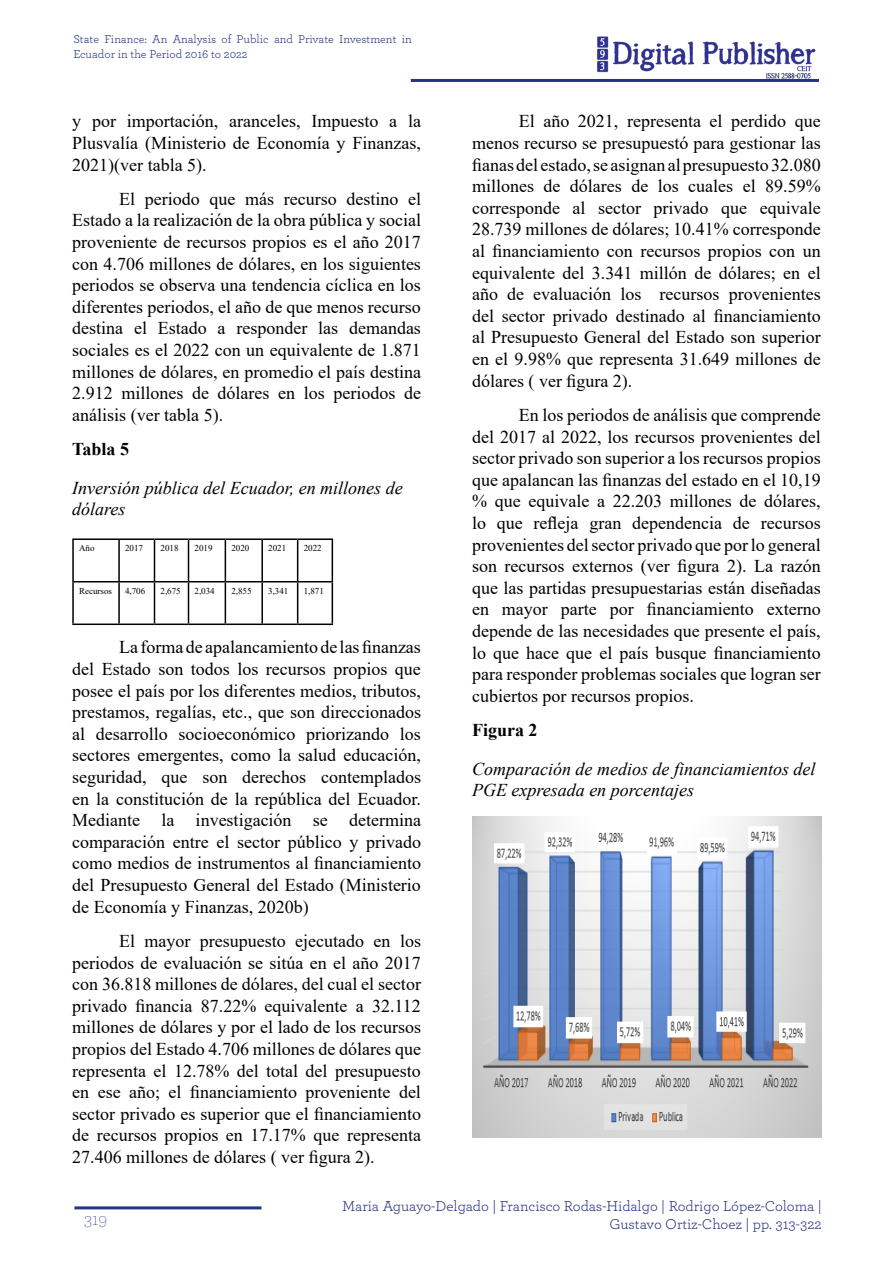
<style>
.page{position:relative;width:893px;height:1263px;background:#fff}
.page>*{position:absolute;margin:0;border:0;box-sizing:border-box;transform-origin:0 0}
.t1{font:18px/21.6px "Times New Roman";color:#000;text-align:justify}
.t2{font:italic 18px/21.6px "Times New Roman";color:#000}
.t3{font:700 18px "Times New Roman";color:#000}
.t4{font:200 18px "Archer";color:#283583}
.t5{font:15px/18px "Archer";color:#283583;text-align:right}
.t6{font:12px/14.4px "Archer";color:#283583}
.t7{font:9px "Times New Roman";color:#000}
</style>
<div class="page">
<hr style="left:411px;top:79px;width:408px;height:3px;background:#283583">
<img style="left:597px;top:36px;width:219px;height:43px">
<hr style="left:74px;top:1206px;width:187px;height:3px;background:#283583">
<hr style="left:72px;top:538px;width:47px;height:2px;background:#000">
<hr style="left:72px;top:540px;width:2px;height:41px;background:#000">
<hr style="left:119px;top:538px;width:35px;height:2px;background:#000">
<hr style="left:118px;top:540px;width:2px;height:41px;background:#000">
<hr style="left:154px;top:538px;width:35px;height:2px;background:#000">
<hr style="left:154px;top:540px;width:1px;height:41px;background:#000">
<hr style="left:189px;top:538px;width:36px;height:2px;background:#000">
<hr style="left:188px;top:540px;width:1px;height:41px;background:#000">
<hr style="left:225px;top:538px;width:37px;height:2px;background:#000">
<hr style="left:225px;top:540px;width:1px;height:41px;background:#000">
<hr style="left:262px;top:538px;width:36px;height:2px;background:#000">
<hr style="left:261px;top:540px;width:2px;height:41px;background:#000">
<hr style="left:298px;top:538px;width:35px;height:2px;background:#000">
<hr style="left:297px;top:540px;width:1px;height:41px;background:#000">
<hr style="left:332px;top:540px;width:1px;height:41px;background:#000">
<hr style="left:72px;top:581px;width:47px;height:1px;background:#000">
<hr style="left:72px;top:582px;width:2px;height:41px;background:#000">
<hr style="left:119px;top:581px;width:35px;height:1px;background:#000">
<hr style="left:118px;top:582px;width:2px;height:41px;background:#000">
<hr style="left:154px;top:581px;width:35px;height:1px;background:#000">
<hr style="left:154px;top:582px;width:1px;height:41px;background:#000">
<hr style="left:189px;top:581px;width:36px;height:1px;background:#000">
<hr style="left:188px;top:582px;width:1px;height:41px;background:#000">
<hr style="left:225px;top:581px;width:37px;height:1px;background:#000">
<hr style="left:225px;top:582px;width:1px;height:41px;background:#000">
<hr style="left:262px;top:581px;width:36px;height:1px;background:#000">
<hr style="left:261px;top:582px;width:2px;height:41px;background:#000">
<hr style="left:298px;top:581px;width:35px;height:1px;background:#000">
<hr style="left:297px;top:582px;width:1px;height:41px;background:#000">
<hr style="left:332px;top:582px;width:1px;height:41px;background:#000">
<hr style="left:72px;top:623px;width:47px;height:2px;background:#000">
<hr style="left:119px;top:623px;width:35px;height:2px;background:#000">
<hr style="left:154px;top:623px;width:35px;height:2px;background:#000">
<hr style="left:189px;top:623px;width:36px;height:2px;background:#000">
<hr style="left:225px;top:623px;width:37px;height:2px;background:#000">
<hr style="left:262px;top:623px;width:36px;height:2px;background:#000">
<hr style="left:298px;top:623px;width:35px;height:2px;background:#000">
<img style="left:472px;top:817px;width:350px;height:320px">
<p class="t6" style="left:73px;top:32px;width:340px">State Finance: An Analysis of Public and Private Investment in<br>Ecuador in the Period 2016 to 2022</p>
<p class="t1" style="left:72px;top:110px;width:350px">y por importación, aranceles, Impuesto a la Plusvalía (Ministerio de Economía y Finanzas, 2021)(ver tabla 5).</p>
<p class="t1" style="left:72px;top:187px;width:350px;text-indent:47px">El periodo que más recurso destino el Estado a la realización de la obra pública y social proveniente de recursos propios es el año 2017 con 4.706 millones de dólares, en los siguientes periodos se observa una tendencia cíclica en los diferentes periodos, el año de que menos recurso destina el Estado a responder las demandas sociales es el 2022 con un equivalente de 1.871 millones de dólares, en promedio el país destina 2.912 millones de dólares en los periodos de análisis (ver tabla 5).</p>
<p class="t3" style="left:72px;top:436px;width:58px">Tabla 5</p>
<p class="t2" style="left:72px;top:477px;width:332px">Inversión pública del Ecuador, en millones de dólares</p>
<p class="t7" style="left:79px;top:542px;width:17px">Año</p>
<p class="t7" style="left:125px;top:542px;width:19px">2017</p>
<p class="t7" style="left:160px;top:542px;width:19px">2018</p>
<p class="t7" style="left:195px;top:542px;width:19px">2019</p>
<p class="t7" style="left:231px;top:542px;width:19px">2020</p>
<p class="t7" style="left:268px;top:542px;width:19px">2021</p>
<p class="t7" style="left:304px;top:542px;width:19px">2022</p>
<p class="t7" style="left:79px;top:585px;width:34px">Recursos</p>
<p class="t7" style="left:125px;top:585px;width:22px">4,706</p>
<p class="t7" style="left:160px;top:585px;width:22px">2,675</p>
<p class="t7" style="left:195px;top:585px;width:22px">2,034</p>
<p class="t7" style="left:231px;top:585px;width:22px">2,855</p>
<p class="t7" style="left:268px;top:585px;width:22px">3,341</p>
<p class="t7" style="left:304px;top:585px;width:22px">1,871</p>
<p class="t1" style="left:72px;top:636px;width:350px;text-indent:47px">La forma de apalancamiento de las finanzas del Estado son todos los recursos propios que posee el país por los diferentes medios, tributos, prestamos, regalías, etc., que son direccionados al desarrollo socioeconómico priorizando los sectores emergentes, como la salud educación, seguridad, que son derechos contemplados en la constitución de la república del Ecuador.<br>Mediante la investigación se determina comparación entre el sector público y privado como medios de instrumentos al financiamiento del Presupuesto General del Estado (Ministerio de Economía y Finanzas, 2020b)</p>
<p class="t1" style="left:72px;top:929px;width:350px;text-indent:47px">El mayor presupuesto ejecutado en los periodos de evaluación se sitúa en el año 2017 con 36.818 millones de dólares, del cual el sector privado financia 87.22% equivalente a 32.112 millones de dólares y por el lado de los recursos propios del Estado 4.706 millones de dólares que representa el 12.78% del total del presupuesto en ese año; el financiamiento proveniente del sector privado es superior que el financiamiento de recursos propios en 17.17% que representa 27.406 millones de dólares ( ver figura 2).</p>
<p class="t1" style="left:472px;top:110px;width:350px;text-indent:47px">El año 2021, representa el perdido que menos recurso se presupuestó para gestionar las fianas del estado, se asignan al presupuesto 32.080 millones de dólares de los cuales el 89.59% corresponde al sector privado que equivale 28.739 millones de dólares; 10.41% corresponde al financiamiento con recursos propios con un equivalente del 3.341 millón de dólares; en el año de evaluación los recursos provenientes del sector privado destinado al financiamiento al Presupuesto General del Estado son superior en el 9.98% que representa 31.649 millones de dólares ( ver figura 2).</p>
<p class="t1" style="left:472px;top:403px;width:350px;text-indent:47px">En los periodos de análisis que comprende del 2017 al 2022, los recursos provenientes del sector privado son superior a los recursos propios que apalancan las finanzas del estado en el 10,19 % que equivale a 22.203 millones de dólares, lo que refleja gran dependencia de recursos provenientes del sector privado que por lo general son recursos externos (ver figura 2). La razón que las partidas presupuestarias están diseñadas en mayor parte por financiamiento externo depende de las necesidades que presente el país, lo que hace que el país busque financiamiento para responder problemas sociales que logran ser cubiertos por recursos propios.</p>
<p class="t3" style="left:472px;top:717px;width:67px">Figura 2</p>
<p class="t2" style="left:472px;top:757px;width:345px">Comparación de medios de financiamientos del<br>PGE expresada en porcentajes</p>
<p class="t4" style="left:84px;top:1208px;width:25px">319</p>
<p class="t5" style="left:342px;top:1196px;width:481px">Maria Aguayo-Delgado | Francisco Rodas-Hidalgo | Rodrigo López-Coloma |<br>Gustavo Ortiz-Choez | pp. 313-322</p>
</div>
